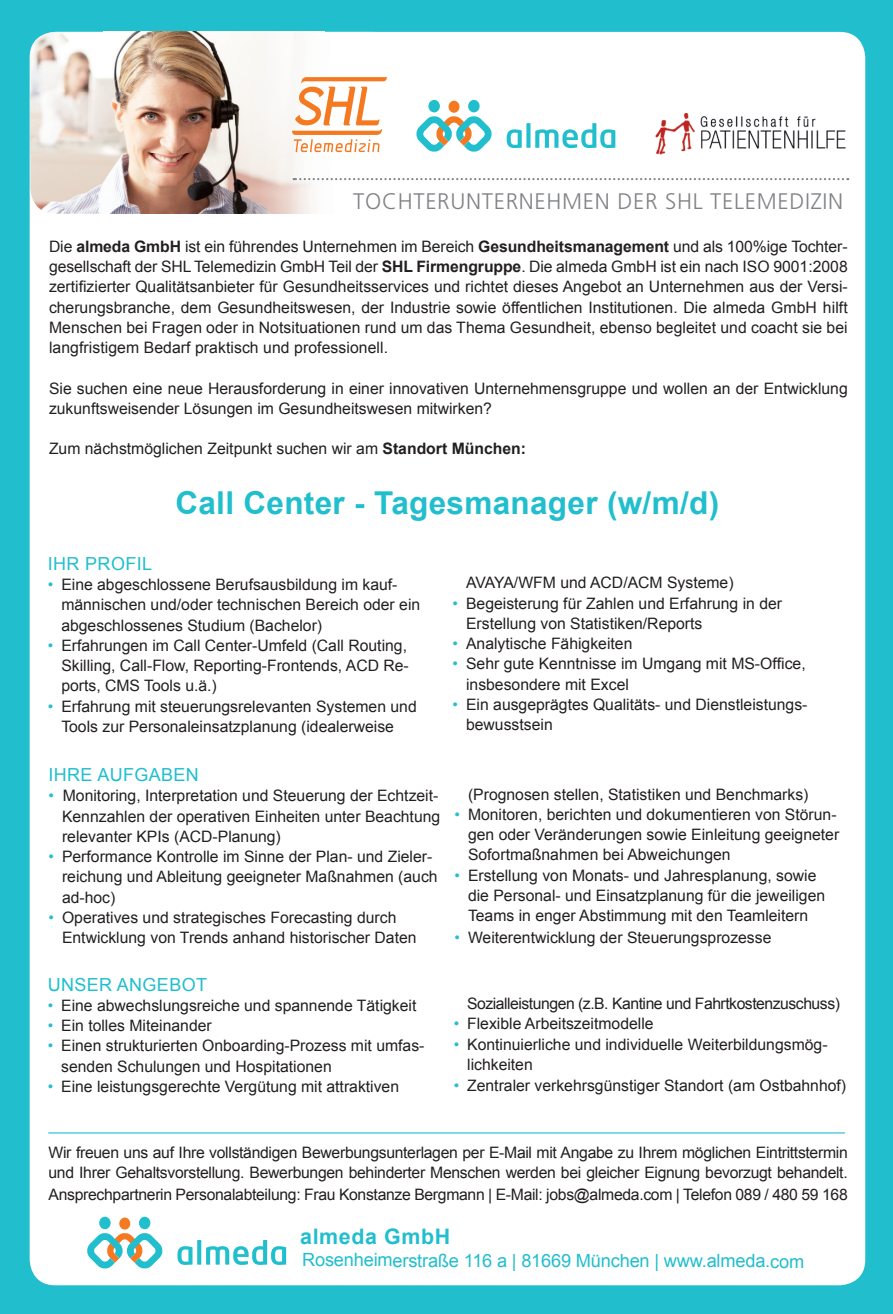
<style>
.page{position:relative;width:893px;height:1314px;background:#21bece}
.page>*{position:absolute;margin:0;border:0;box-sizing:border-box;transform-origin:0 0}
.t1{font:700 31.5px "Arial";letter-spacing:.01em;color:#21bece}
.t2{font:300 22.5px "Frutiger LT Pro";letter-spacing:.03em;color:#808285}
.t3{font:700 21.38px "Arial";letter-spacing:.025em;color:#21bece}
.t4{font:18.22px "Arial";letter-spacing:-.015em;color:#21bece}
.t5{font:18px "Arial";letter-spacing:.02em;color:#21bece}
.t6{font:15.75px/20.2px "Arial";color:#231f20}
.t7{font:15.75px "Arial";letter-spacing:-.03em;color:#231f20}
.s1{font-weight:700}
.s2{color:#26becf}
</style>
<div class="page">
<div style="left:30px;top:32px;width:835px;height:1253px;background:#fff;border-radius:26px"></div>
<img style="left:30px;top:32px;width:365px;height:182px">
<svg style="left:292px;top:77px;width:95px;height:75px"></svg>
<img style="left:655px;top:112px;width:191px;height:43px">
<svg style="left:526px;top:123px;width:4px;height:25px"></svg>
<svg style="left:507px;top:129px;width:15px;height:19px"></svg>
<svg style="left:535px;top:123px;width:80px;height:25px"></svg>
<div style="left:448px;top:101px;width:11px;height:12px;background:#f47921;border-radius:50%"></div>
<div style="left:468px;top:100px;width:12px;height:12px;background:#21bece;border-radius:50%"></div>
<div style="left:428px;top:100px;width:12px;height:12px;background:#21bece;border-radius:50%"></div>
<svg style="left:416px;top:116px;width:76px;height:36px"></svg>
<svg style="left:294px;top:178px;width:554px;height:2px"></svg>
<svg style="left:197px;top:1240px;width:4px;height:25px"></svg>
<svg style="left:177px;top:1246px;width:15px;height:19px"></svg>
<svg style="left:206px;top:1240px;width:80px;height:25px"></svg>
<div style="left:119px;top:1217px;width:11px;height:12px;background:#f47921;border-radius:50%"></div>
<div style="left:139px;top:1217px;width:11px;height:12px;background:#21bece;border-radius:50%"></div>
<div style="left:99px;top:1217px;width:12px;height:12px;background:#21bece;border-radius:50%"></div>
<svg style="left:87px;top:1233px;width:76px;height:36px"></svg>
<hr style="left:48px;top:1132px;width:797px;height:1px;background:#21bece">
<h2 class="t2" style="left:353px;top:188px;width:492px">TOCHTERUNTERNEHMEN DER SHL TELEMEDIZIN</h2>
<p class="t6" style="left:49px;top:236px;width:800px;text-align:justify">Die <span class="s1">almeda GmbH</span> ist ein führendes Unternehmen im Bereich <span class="s1">Gesundheitsmanagement</span> und als 100%ige Tochter&shy;gesellschaft der SHL Telemedizin GmbH Teil der <span class="s1">SHL Firmengruppe</span>. Die almeda GmbH ist ein nach ISO 9001:2008 zertifizierter Qualitätsanbieter für Gesundheitsservices und richtet dieses Angebot an Unternehmen aus der Versi&shy;cherungsbranche, dem Gesundheitswesen, der Industrie sowie öffentlichen Institutionen. Die almeda GmbH hilft Menschen bei Fragen oder in Notsituationen rund um das Thema Gesundheit, ebenso begleitet und coacht sie bei langfristigem Bedarf praktisch und professionell.</p>
<p class="t6" style="left:49px;top:378px;width:800px">Sie suchen eine neue Herausforderung in einer innovativen Unternehmensgruppe und wollen an der Entwicklung zukunftsweisender Lösungen im Gesundheitswesen mitwirken?</p>
<p class="t6" style="left:49px;top:439px;width:479px">Zum nächstmöglichen Zeitpunkt suchen wir am <span class="s1">Standort München:</span></p>
<h1 class="t1" style="left:175px;top:482px;width:545px">Call Center - Tagesmanager (w/m/d)</h1>
<p class="t5" style="left:48px;top:552px;width:106px"><span class="s2">IHR</span> PROFIL</p>
<p class="t6" style="left:61px;top:574px;width:360px;text-indent:-13px"><span class="s2">•</span> Eine abgeschlossene Berufsausbildung im kauf&shy;männischen und/oder technischen Bereich oder ein abgeschlossenes Studium (Bachelor)</p>
<p class="t6" style="left:61px;top:635px;width:349px;text-align:justify;text-indent:-13px"><span class="s2">•</span> Erfahrungen im Call Center-Umfeld (Call Routing, Skilling, Call-Flow, Reporting-Frontends, ACD Re&shy;ports, CMS Tools u.ä.)</p>
<p class="t6" style="left:48px;top:696px;width:370px;text-align:center"><span class="s2">•</span> Erfahrung mit steuerungsrelevanten Systemen und<br>Tools zur Personaleinsatzplanung (idealerweise</p>
<p class="t5" style="left:49px;top:763px;width:152px">IHRE AUFGABEN</p>
<p class="t6" style="left:62px;top:786px;width:380px;text-indent:-13px"><span class="s2">•</span> Monitoring, Interpretation und Steuerung der Echtzeit-<br>Kennzahlen der operativen Einheiten unter Beachtung relevanter KPIs (ACD-Planung)</p>
<p class="t6" style="left:62px;top:847px;width:377px;text-indent:-13px"><span class="s2">•</span> Performance Kontrolle im Sinne der Plan- und Zieler&shy;reichung und Ableitung geeigneter Maßnahmen (auch ad-hoc)</p>
<p class="t6" style="left:62px;top:907px;width:356px;text-indent:-13px"><span class="s2">•</span> Operatives und strategisches Forecasting durch<br>Entwicklung von Trends anhand historischer Daten</p>
<p class="t5" style="left:48px;top:972px;width:161px">UNSER ANGEBOT</p>
<p class="t6" style="left:48px;top:995px;width:370px"><span class="s2">•</span> Eine abwechslungsreiche und spannende Tätigkeit</p>
<p class="t6" style="left:48px;top:1016px;width:166px"><span class="s2">•</span> Ein tolles Miteinander</p>
<p class="t6" style="left:61px;top:1036px;width:365px;text-indent:-13px"><span class="s2">•</span> Einen strukturierten Onboarding-Prozess mit umfas&shy;senden Schulungen und Hospitationen</p>
<p class="t6" style="left:48px;top:1076px;width:353px"><span class="s2">•</span> Eine leistungsgerechte Vergütung mit attraktiven</p>
<p class="t6" style="left:466px;top:573px;width:269px">AVAYA/WFM und ACD/ACM Systeme)</p>
<p class="t6" style="left:466px;top:593px;width:318px;text-indent:-13px"><span class="s2">•</span> Begeisterung für Zahlen und Erfahrung in der<br>Erstellung von Statistiken/Reports</p>
<p class="t6" style="left:453px;top:633px;width:181px"><span class="s2">•</span> Analytische Fähigkeiten</p>
<p class="t6" style="left:466px;top:654px;width:341px;text-indent:-13px"><span class="s2">•</span> Sehr gute Kenntnisse im Umgang mit MS-Office, insbesondere mit Excel</p>
<p class="t6" style="left:466px;top:694px;width:343px;text-indent:-13px"><span class="s2">•</span> Ein ausgeprägtes Qualitäts- und Dienstleistungs&shy;bewusstsein</p>
<p class="t6" style="left:468px;top:784px;width:342px">(Prognosen stellen, Statistiken und Benchmarks)</p>
<p class="t6" style="left:468px;top:804px;width:373px;text-indent:-13px"><span class="s2">•</span> Monitoren, berichten und dokumentieren von Störun&shy;gen oder Veränderungen sowie Einleitung geeigneter<br>Sofortmaßnahmen bei Abweichungen</p>
<p class="t6" style="left:468px;top:865px;width:359px;text-indent:-13px"><span class="s2">•</span> Erstellung von Monats- und Jahresplanung, sowie die Personal- und Einsatzplanung für die jeweiligen<br>Teams in enger Abstimmung mit den Teamleitern</p>
<p class="t6" style="left:454px;top:927px;width:318px"><span class="s2">•</span> Weiterentwicklung der Steuerungsprozesse</p>
<p class="t7" style="left:467px;top:993px;width:374px">Sozialleistungen (z.B. Kantine und Fahrtkostenzuschuss)</p>
<p class="t6" style="left:454px;top:1014px;width:201px"><span class="s2">•</span> Flexible Arbeitszeitmodelle</p>
<p class="t6" style="left:467px;top:1034px;width:362px;text-indent:-13px"><span class="s2">•</span> Kontinuierliche und individuelle Weiterbildungsmög&shy;lichkeiten</p>
<p class="t6" style="left:454px;top:1076px;width:394px"><span class="s2">•</span> Zentraler verkehrsgünstiger Standort (am Ostbahnhof)</p>
<p class="t6" style="left:49px;top:1142px;width:801px;line-height:20.9px;text-align:justify">Wir freuen uns auf Ihre vollständigen Bewerbungsunterlagen per E-Mail mit Angabe zu Ihrem möglichen Eintrittstermin und Ihrer Gehaltsvorstellung. Bewerbungen behinderter Menschen werden bei gleicher Eignung bevorzugt behandelt.<br>Ansprechpartnerin Personalabteilung: Frau Konstanze Bergmann | E-Mail: jobs@almeda.com | Telefon 089 / 480 59 168</p>
<h3 class="t3" style="left:300px;top:1222px;width:152px">almeda GmbH</h3>
<p class="t4" style="left:302px;top:1248px;width:504px">Rosenheimerstraße 116 a | 81669 München | www.almeda.com</p>
</div>
